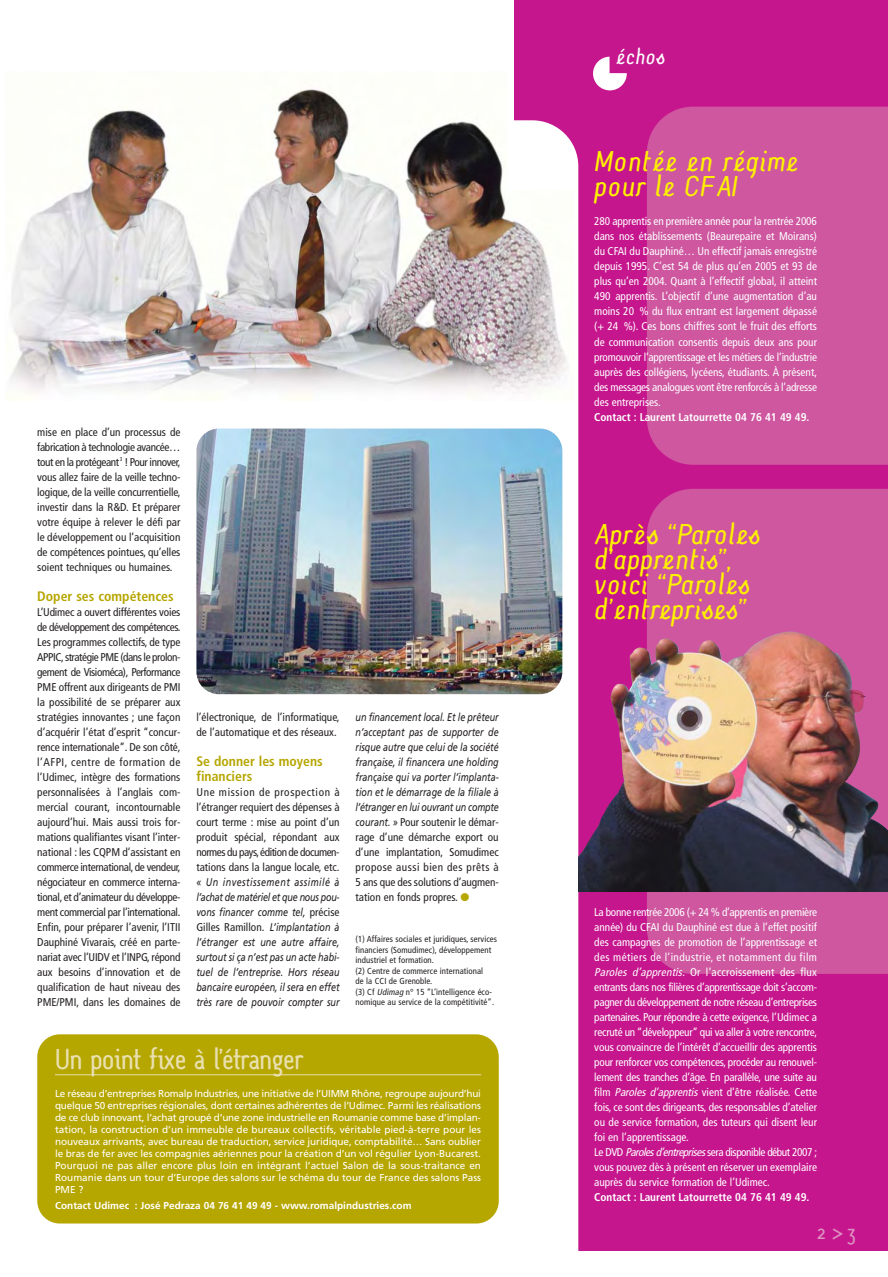
<style>
.page{position:relative;width:888px;height:1277px;background:#fff}
.page>*{position:absolute;margin:0;border:0;box-sizing:border-box;transform-origin:0 0}
.t1{font:25px/25px "Kursiv inbetween";color:#fff200}
.t2{font:25px "Monolein inbetween";letter-spacing:-.02em;color:#e9e0af}
.t3{font:18.75px "Kursiv inbetween";color:#fff}
.t4{font:18.75px "Monolein inbetween";color:#dc93c0}
.t5{font:700 condensed 13.75px/15px "Frutiger";color:#b6a600}
.t6{font:condensed 11.25px/15px "Frutiger";letter-spacing:-.005em;color:#fff;text-align:justify}
.t7{font:condensed 11.25px/15px "Frutiger";color:#231f20;text-align:justify}
.t8{font:italic 11.25px/15px "Frutiger";color:#231f20;text-align:justify;scale:.8 1}
.t9{font:700 condensed 11.25px "Frutiger";color:#fff}
.t10{font:10px/12px "Frutiger";color:#fff;text-align:justify}
.t11{font:700 10px "Frutiger";color:#fff}
.t12{font:condensed 8.75px/10.5px "Frutiger";letter-spacing:.01em;color:#231f20}
.s1{font-style:normal;font-stretch:condensed}
.s2{color:#b6a600}
.s3{font-style:italic}
</style>
<div class="page">
<img style="left:10px;top:0;width:878px;height:1251px">
<p class="t7" style="left:37px;top:425px;width:145px">mise en place d’un processus de fabrication à technologie avancée… tout en la protégeant <sup>3</sup> ! Pour innover, vous allez faire de la veille techno&shy;logique, de la veille concurrentielle, investir dans la R&amp;D. Et préparer votre équipe à relever le défi par le développement ou l’acquisition de compétences pointues, qu’elles soient techniques ou humaines.</p>
<p class="t5" style="left:37px;top:589px;width:138px">Doper ses compétences</p>
<p class="t7" style="left:37px;top:605px;width:145px">L’Udimec a ouvert différentes voies de développement des compétences.<br>Les programmes collectifs, de type APPIC,stratégie PME (dans le prolon&shy;gement de Visioméca), Performance PME offrent aux dirigeants de PMI la possibilité de se préparer aux stratégies innovantes ; une façon d’acquérir l’état d’esprit “concur&shy;rence internationale”. De son côté, l’AFPI, centre de formation de l’Udimec, intègre des formations personnalisées à l’anglais com&shy;mercial courant, incontournable aujourd’hui. Mais aussi trois for&shy;mations qualifiantes visant l’inter&shy;national : les CQPM d’assistant en commerce international,de vendeur, négociateur en commerce interna&shy;tional, et d’animateur du développe&shy;ment commercial par l’international.<br>Enfin, pour préparer l’avenir, l’ITII Dauphiné Vivarais, créé en parte&shy;nariat avec l’UIDV et l’INPG, répond aux besoins d’innovation et de qualification de haut niveau des PME/PMI, dans les domaines de</p>
<p class="t7" style="left:196px;top:710px;width:145px">l’électronique, de l’informatique, de l’automatique et des réseaux.</p>
<p class="t5" style="left:196px;top:754px;width:128px">Se donner les moyens financiers</p>
<p class="t7" style="left:196px;top:785px;width:145px">Une mission de prospection à l’étranger requiert des dépenses à court terme : mise au point d’un produit spécial, répondant aux normes du pays,édition de documen&shy;tations dans la langue locale, etc.</p>
<p class="t8" style="left:196px;top:875px;width:180px">« Un investissement assimilé à l’achat de matériel et que nous pou&shy;vons financer comme tel, <span class="s1">précise Gilles Ramillon.</span> L’implantation à l’étranger est une autre affaire, surtout si ça n’est pas un acte habi&shy;tuel de l’entreprise. Hors réseau bancaire européen, il sera en effet très rare de pouvoir compter sur</p>
<p class="t8" style="left:355px;top:710px;width:180px">un financement local. Et le prêteur n’acceptant pas de supporter de risque autre que celui de la société française, il financera une holding française qui va porter l’implanta&shy;tion et le démarrage de la filiale à l’étranger en lui ouvrant un compte courant. » <span class="s1">Pour soutenir le démar&shy;rage d’une démarche export ou d’une implantation, Somudimec propose aussi bien des prêts à 5 ans que des solutions d’augmen&shy;tation en fonds propres.</span> <span class="s2">●</span></p>
<p class="t12" style="left:355px;top:934px;width:143px">(1) Affaires sociales et juridiques, services financiers (Somudimec), développement industriel et formation.<br>(2) Centre de commerce international<br>de la CCI de Grenoble.<br>(3) Cf <span class="s3">Udimag</span>n° 15 “L’intelligence éco&shy;nomique au service de la compétitivité”.</p>
<h1 class="t2" style="left:55px;top:1047px;width:251px">Un point fixe à l’étranger</h1>
<p class="t10" style="left:55px;top:1088px;width:428px">Le réseau d’entreprises Romalp Industries, une initiative de l’UIMM Rhône, regroupe aujourd’hui quelque 50 entreprises régionales, dont certaines adhérentes de l’Udimec. Parmi les réalisations de ce club innovant, l’achat groupé d’une zone industrielle en Roumanie comme base d’implan&shy;tation, la construction d’un immeuble de bureaux collectifs, véritable pied-à-terre pour les nouveaux arrivants, avec bureau de traduction, service juridique, comptabilité… Sans oublier le bras de fer avec les compagnies aériennes pour la création d’un vol régulier Lyon-Bucarest.<br>Pourquoi ne pas aller encore plus loin en intégrant l’actuel Salon de la sous-traitance en Roumanie dans un tour d’Europe des salons sur le schéma du tour de France des salons Pass PME ?</p>
<p class="t11" style="left:55px;top:1201px;width:358px">Contact Udimec : José Pedraza 04 76 41 49 49 - www.romalpindustries.com</p>
<h2 class="t3" style="left:615px;top:48px;width:51px">échos</h2>
<h1 class="t1" style="left:594px;top:151px;width:206px">Montée en régime pour le CFAI</h1>
<p class="t6" style="left:594px;top:215px;width:224px">280 apprentis en première année pour la rentrée 2006 dans nos établissements (Beaurepaire et Moirans) du CFAI du Dauphiné… Un effectif jamais enregistré depuis 1995. C’est 54 de plus qu’en 2005 et 93 de plus qu’en 2004. Quant à l’effectif global, il atteint 490 apprentis. L’objectif d’une augmentation d’au moins 20 % du flux entrant est largement dépassé (+ 24 %). Ces bons chiffres sont le fruit des efforts de communication consentis depuis deux ans pour promouvoir l’apprentissage et les métiers de l’industrie auprès des collégiens, lycéens, étudiants. À présent, des messages analogues vont être renforcés à l’adresse des entreprises.</p>
<p class="t9" style="left:594px;top:412px;width:217px">Contact : Laurent Latourrette 04 76 41 49 49.</p>
<h1 class="t1" style="left:594px;top:524px;width:168px">Après “Paroles d’apprentis”, voici “Paroles d’entreprises”</h1>
<p class="t6" style="left:594px;top:905px;width:224px;text-align:left">La bonne rentrée 2006 (+ 24 % d’apprentis en première année) du CFAI du Dauphiné est due à l’effet positif des campagnes de promotion de l’apprentissage et des métiers de l’industrie, et notamment du film <span class="s3">Paroles d’apprentis</span>. Or l’accroissement des flux entrants dans nos filières d’apprentissage doit s’accom&shy;pagner du développement de notre réseau d’entreprises partenaires. Pour répondre à cette exigence, l’Udimec a recruté un “développeur” qui va aller à votre rencontre, vous convaincre de l’intérêt d’accueillir des apprentis pour renforcer vos compétences, procéder au renouvel&shy;lement des tranches d’âge. En parallèle, une suite au film <span class="s3">Paroles d’apprentis</span> vient d’être réalisée. Cette fois, ce sont des dirigeants, des responsables d’atelier ou de service formation, des tuteurs qui disent leur foi en l’apprentissage.<br>Le DVD <span class="s3">Parolesd’entreprises</span>sera disponible début 2007 ; vous pouvez dès à présent en réserver un exemplaire auprès du service formation de l’Udimec.</p>
<p class="t9" style="left:594px;top:1192px;width:217px">Contact : Laurent Latourrette 04 76 41 49 49.</p>
<h2 class="t4" style="left:817px;top:1221px;width:40px">2 &gt;3</h2>
</div>
